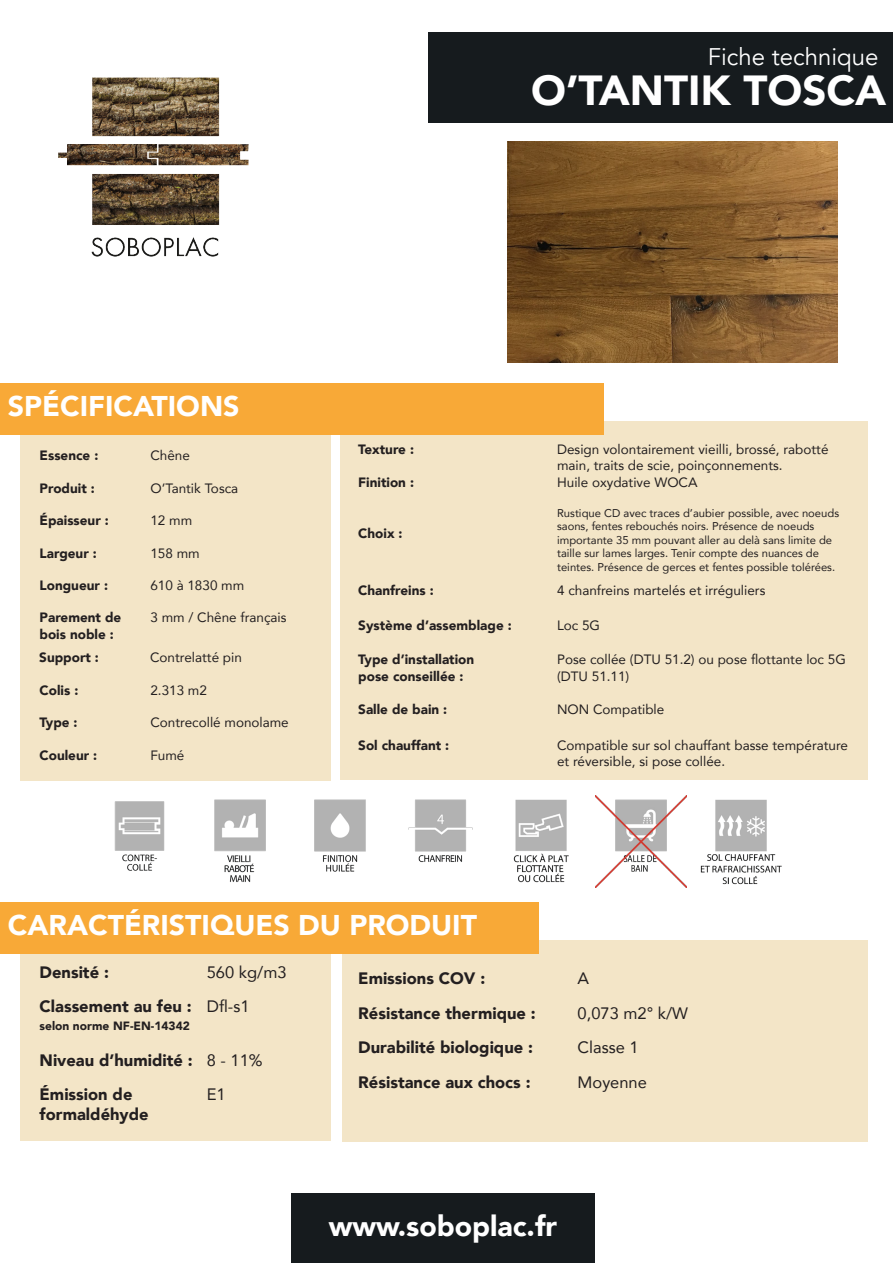
<style>
.page{position:relative;width:893px;height:1263px;background:#fff}
.page>*{position:absolute;margin:0;border:0;box-sizing:border-box;transform-origin:0 0}
.t1{font:900 42px "Avenir";color:#fff}
.t2{font:900 36px "Avenir";color:#fff}
.t3{font:900 28.5px "Avenir";color:#fff}
.t4{font:24px "Avenir";color:#fff}
.t5{font:900 16.5px "Avenir";color:#231f20}
.t6{font:16.5px "Avenir";color:#231f20}
.t7{font:13.5px/16.2px "Avenir";color:#231f20}
.t8{font:900 13.5px/16.2px "Avenir";color:#231f20}
.t9{font:900 12px "Avenir";color:#231f20}
.t10{font:11.25px/13.5px "Avenir";color:#231f20}
</style>
<div class="page">
<div style="left:21px;top:954px;width:310px;height:187px;background:#f3e5c7"></div>
<div style="left:342px;top:940px;width:525px;height:201px;background:#f3e5c7"></div>
<div style="left:340px;top:421px;width:527px;height:359px;background:#f3e5c7"></div>
<div style="left:21px;top:431px;width:310px;height:349px;background:#f3e5c7"></div>
<div style="left:429px;top:32px;width:464px;height:91px;background:#161b1e"></div>
<img style="left:508px;top:142px;width:329px;height:220px">
<img style="left:58px;top:77px;width:191px;height:180px">
<div style="left:0;top:383px;width:603px;height:52px;background:#f8a937"></div>
<div style="left:0;top:902px;width:538px;height:52px;background:#f8a937"></div>
<div style="left:291px;top:1193px;width:304px;height:70px;background:#161b1e"></div>
<img style="left:214px;top:799px;width:52px;height:83px">
<img style="left:314px;top:799px;width:52px;height:73px">
<img style="left:408px;top:799px;width:65px;height:64px">
<img style="left:513px;top:799px;width:56px;height:84px">
<img style="left:114px;top:801px;width:51px;height:70px">
<img style="left:595px;top:796px;width:92px;height:91px">
<img style="left:700px;top:799px;width:82px;height:86px">
<p class="t4" style="left:708px;top:43px;width:172px">Fiche technique</p>
<p class="t1" style="left:531px;top:54px;width:357px">O’TANTIK TOSCA</p>
<h2 class="t2" style="left:557px;top:60px;width:299px">O’TANTIK Atelier</h2>
<p class="t3" style="left:8px;top:382px;width:233px">SPÉCIFICATIONS</p>
<p class="t8" style="left:40px;top:447px;width:60px">Essence :</p>
<p class="t8" style="left:40px;top:480px;width:57px">Produit :</p>
<p class="t8" style="left:40px;top:512px;width:71px">Épaisseur :</p>
<p class="t8" style="left:40px;top:544px;width:59px">Largeur :</p>
<p class="t8" style="left:40px;top:577px;width:70px">Longueur :</p>
<p class="t7" style="left:150px;top:447px;width:41px">Chêne</p>
<p class="t7" style="left:150px;top:480px;width:89px">O’Tantik Tosca</p>
<p class="t7" style="left:150px;top:512px;width:43px">12 mm</p>
<p class="t7" style="left:150px;top:544px;width:51px">158 mm</p>
<p class="t7" style="left:150px;top:577px;width:95px">610 à 1830 mm</p>
<p class="t8" style="left:40px;top:609px;width:83px">Parement de bois noble :</p>
<p class="t7" style="left:150px;top:609px;width:138px">3 mm / Chêne français</p>
<p class="t8" style="left:39px;top:649px;width:61px">Support :</p>
<p class="t7" style="left:150px;top:649px;width:93px">Contrelatté pin</p>
<p class="t8" style="left:40px;top:682px;width:40px">Colis :</p>
<p class="t8" style="left:40px;top:714px;width:40px">Type :</p>
<p class="t8" style="left:40px;top:746px;width:59px">Couleur :</p>
<p class="t7" style="left:150px;top:682px;width:58px">2.313 m2</p>
<p class="t7" style="left:150px;top:714px;width:140px">Contrecollé monolame</p>
<p class="t7" style="left:150px;top:746px;width:36px">Fumé</p>
<p class="t8" style="left:358px;top:441px;width:57px">Texture :</p>
<p class="t8" style="left:358px;top:474px;width:57px">Finition :</p>
<p class="t8" style="left:358px;top:525px;width:46px">Choix :</p>
<p class="t8" style="left:358px;top:582px;width:77px">Chanfreins :</p>
<p class="t8" style="left:358px;top:617px;width:155px">Système d’assemblage :</p>
<p class="t8" style="left:358px;top:651px;width:118px">Type d’installation</p>
<p class="t8" style="left:358px;top:667px;width:107px">pose conseillée :</p>
<p class="t8" style="left:358px;top:701px;width:91px">Salle de bain :</p>
<p class="t8" style="left:358px;top:736px;width:92px">Sol chauffant :</p>
<p class="t7" style="left:557px;top:441px;width:273px">Design volontairement vieilli, brossé, rabotté main, traits de scie, poinçonnements.</p>
<p class="t10" style="left:557px;top:506px;width:284px">Rustique CD avec traces d’aubier possible, avec noeuds saons, fentes rebouchés noirs. Présence de noeuds</p>
<p class="t10" style="left:557px;top:533px;width:280px">importante 35 mm pouvant aller au delà sans limite de taille sur lames larges. Tenir compte des nuances de teintes. Présence de gerces et fentes possible tolérées.</p>
<p class="t7" style="left:557px;top:582px;width:210px">4 chanfreins martelés et irréguliers</p>
<p class="t7" style="left:557px;top:474px;width:142px">Huile oxydative WOCA</p>
<p class="t7" style="left:557px;top:617px;width:45px">Loc 5G</p>
<p class="t7" style="left:557px;top:651px;width:290px">Pose collée (DTU 51.2) ou pose flottante loc 5G (DTU 51.11)</p>
<p class="t7" style="left:557px;top:701px;width:109px">NON Compatible</p>
<p class="t7" style="left:557px;top:736px;width:292px">Compatible sur sol chauffant basse température et réversible, si pose collée.</p>
<p class="t3" style="left:8px;top:901px;width:471px">CARACTÉRISTIQUES DU PRODUIT</p>
<p class="t5" style="left:40px;top:958px;width:71px">Densité :</p>
<p class="t5" style="left:40px;top:992px;width:154px">Classement au feu :</p>
<p class="t9" style="left:40px;top:1016px;width:152px">selon norme NF-EN-14342</p>
<p class="t5" style="left:40px;top:1046px;width:155px">Niveau d’humidité :</p>
<p class="t5" style="left:40px;top:1080px;width:94px">Émission de</p>
<p class="t5" style="left:40px;top:1100px;width:111px">formaldéhyde</p>
<p class="t6" style="left:207px;top:959px;width:81px">560 kg/m3</p>
<p class="t6" style="left:207px;top:993px;width:44px">Dfl-s1</p>
<p class="t6" style="left:207px;top:1047px;width:57px">8 - 11%</p>
<p class="t6" style="left:207px;top:1081px;width:20px">E1</p>
<p class="t5" style="left:358px;top:964px;width:129px">Emissions COV :</p>
<p class="t5" style="left:358px;top:999px;width:179px">Résistance thermique :</p>
<p class="t5" style="left:358px;top:1033px;width:176px">Durabilité biologique :</p>
<p class="t5" style="left:358px;top:1068px;width:174px">Résistance aux chocs :</p>
<p class="t6" style="left:578px;top:965px;width:13px">A</p>
<p class="t6" style="left:578px;top:999px;width:112px">0,073 m2° k/W</p>
<p class="t6" style="left:578px;top:1034px;width:63px">Classe 1</p>
<p class="t6" style="left:578px;top:1069px;width:71px">Moyenne</p>
<p class="t3" style="left:329px;top:1201px;width:230px">www.soboplac.fr</p>
</div>
